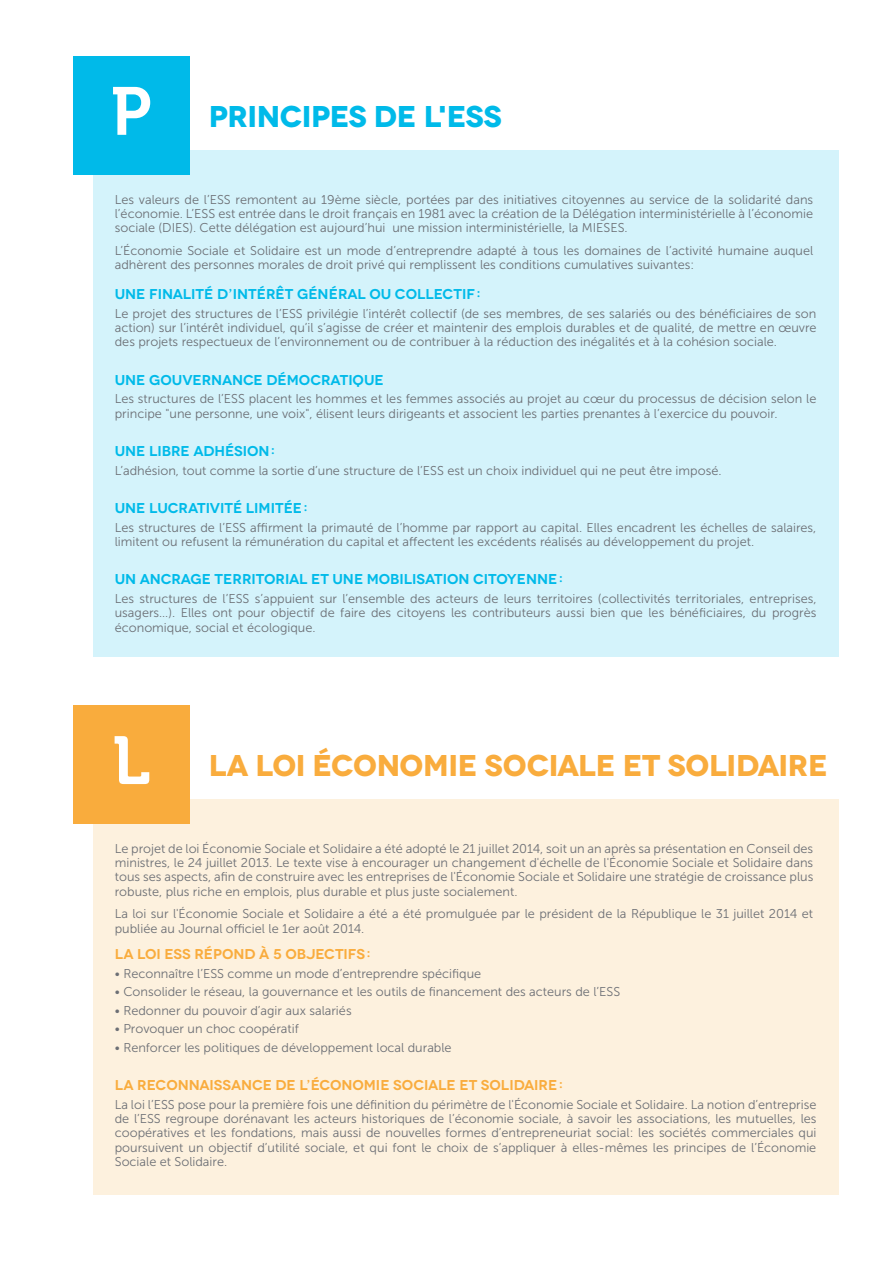
<style>
.page{position:relative;width:893px;height:1263px;background:#fff}
.page>*{position:absolute;margin:0;border:0;box-sizing:border-box;transform-origin:0 0}
.t1{font:67.5px "Museo 700";color:#fff}
.t2{font:700 30px "Novecentowide";letter-spacing:-.02em;color:#f9ac3d}
.t3{font:700 30px "Novecentowide";letter-spacing:-.02em;color:#00bae9}
.t4{font:600 14.25px "Novecentowide";color:#00bae9}
.t5{font:600 14.25px "Novecentowide";color:#f9ac3d}
.t6{font:12.75px/14.2px "Museo Sans 300";color:#6c6f75;text-align:justify}
</style>
<div class="page">
<div style="left:94px;top:799px;width:745px;height:396px;background:#fdf1de"></div>
<div style="left:73px;top:706px;width:117px;height:118px;background:#f9ac3d"></div>
<div style="left:94px;top:150px;width:745px;height:507px;background:#d4f3fb"></div>
<div style="left:73px;top:57px;width:117px;height:118px;background:#00bae9"></div>
<h1 class="t1" style="left:111px;top:74px;width:42px">P</h1>
<h2 class="t3" style="left:209px;top:98px;width:295px">PRINCIPES DE L'ESS</h2>
<p class="t6" style="left:115px;top:192px;width:700px">Les valeurs de l’ESS remontent au 19ème siècle, portées par des initiatives citoyennes au service de la solidarité dans l’économie. L’ESS est entrée dans le droit français en 1981 avec la création de la Délégation interministérielle à l’économie sociale (DIES). Cette délégation est aujourd’hui une mission interministérielle, la MIESES.</p>
<p class="t6" style="left:115px;top:243px;width:700px">L’Économie Sociale et Solidaire est un mode d’entreprendre adapté à tous les domaines de l’activité humaine auquel adhèrent des personnes morales de droit privé qui remplissent les conditions cumulatives suivantes :</p>
<p class="t4" style="left:115px;top:286px;width:43px">UNE FINALIT</p>
<p class="t4" style="left:204px;top:286px;width:144px">É D’INTÉRÊT GÉNÉRAL</p>
<p class="t4" style="left:369px;top:286px;width:36px">OU COLLECTIF</p>
<p class="t4" style="left:477px;top:286px;width:5px">:</p>
<p class="t6" style="left:115px;top:306px;width:703px">Le projet des structures de l’ESS privilégie l’intérêt collectif (de ses membres, de ses salariés ou des bénéficiaires de son action) sur l’intérêt individuel, qu’il s’agisse de créer et maintenir des emplois durables et de qualité, de mettre en œuvre des projets respectueux de l’environnement ou de contribuer à la réduction des inégalités et à la cohésion sociale.</p>
<p class="t4" style="left:115px;top:371px;width:89px">UNE GOUVERNANCE</p>
<p class="t4" style="left:266px;top:371px;width:31px">DÉMOCRATIQUE</p>
<p class="t6" style="left:115px;top:392px;width:703px">Les structures de l’ESS placent les hommes et les femmes associés au projet au cœur du processus de décision selon le principe " une personne, une voix" , élisent leurs dirigeants et associent les parties prenantes à l’exercice du pouvoir.</p>
<p class="t4" style="left:115px;top:442px;width:90px">UNE LIBRE ADH</p>
<p class="t4" style="left:225px;top:442px;width:19px">ÉSION</p>
<p class="t4" style="left:271px;top:442px;width:5px">:</p>
<p class="t6" style="left:115px;top:463px;width:608px">L’adhésion, tout comme la sortie d’une structure de l’ESS est un choix individuel qui ne peut être imposé.</p>
<p class="t4" style="left:115px;top:499px;width:44px">UNE LUCRATI</p>
<p class="t4" style="left:210px;top:499px;width:45px">VITÉ LIMIT</p>
<p class="t4" style="left:284px;top:499px;width:25px">ÉE :</p>
<p class="t6" style="left:115px;top:520px;width:703px">Les structures de l’ESS affirment la primauté de l’homme par rapport au capital. Elles encadrent les échelles de salaires, limitent ou refusent la rémunération du capital et affectent les excédents réalisés au développement du projet.</p>
<p class="t4" style="left:115px;top:571px;width:37px">UN ANCRA</p>
<p class="t4" style="left:190px;top:571px;width:34px">GE TERRITORIAL</p>
<p class="t4" style="left:311px;top:571px;width:33px">ET UNE</p>
<p class="t4" style="left:367px;top:571px;width:42px">MOBILISATION</p>
<p class="t4" style="left:473px;top:571px;width:10px">CITO</p>
<p class="t4" style="left:507px;top:571px;width:21px">YENNE</p>
<p class="t4" style="left:559px;top:571px;width:5px">:</p>
<p class="t6" style="left:115px;top:592px;width:703px">Les structures de l’ESS s’appuient sur l’ensemble des acteurs de leurs territoires (collectivités territoriales, entreprises, usagers…). Elles ont pour objectif de faire des citoyens les contributeurs aussi bien que les bénéficiaires, du progrès économique, social et écologique.</p>
<h1 class="t1" style="left:112px;top:723px;width:39px">L</h1>
<h2 class="t2" style="left:209px;top:747px;width:621px">LA LOI ÉCONOMIE SOCIALE ET SOLIDAIRE</h2>
<p class="t6" style="left:115px;top:841px;width:700px">Le projet de loi Économie Sociale et Solidaire a été adopté le 21 juillet 2014, soit un an après sa présentation en Conseil des ministres, le 24 juillet 2013. Le texte vise à encourager un changement d'échelle de l'Économie Sociale et Solidaire dans tous ses aspects, afin de construire avec les entreprises de l'Économie Sociale et Solidaire une stratégie de croissance plus robuste, plus riche en emplois, plus durable et plus juste socialement.</p>
<p class="t6" style="left:115px;top:907px;width:700px">La loi sur l'Économie Sociale et Solidaire a été a été promulguée par le président de la République le 31 juillet 2014 et publiée au Journal officiel le 1er août 2014.</p>
<p class="t5" style="left:115px;top:946px;width:31px">LA LOI</p>
<p class="t5" style="left:165px;top:946px;width:60px">ESS RÉPOND</p>
<p class="t5" style="left:259px;top:946px;width:57px">À 5 OBJECTIFS</p>
<p class="t5" style="left:367px;top:946px;width:5px">:</p>
<p class="t6" style="left:115px;top:966px;width:368px">• Reconnaître l’ESS comme un mode d’entreprendre spécifique</p>
<p class="t6" style="left:115px;top:985px;width:507px">• Consolider le réseau, la gouvernance et les outils de financement des acteurs de l’ESS</p>
<p class="t6" style="left:115px;top:1003px;width:238px">• Redonner du pouvoir d’agir aux salariés</p>
<p class="t6" style="left:115px;top:1022px;width:185px">• Provoquer un choc coopératif</p>
<p class="t6" style="left:115px;top:1040px;width:338px">• Renforcer les politiques de développement local durable</p>
<p class="t5" style="left:115px;top:1077px;width:33px">LA RECONNAISSANCE</p>
<p class="t5" style="left:276px;top:1077px;width:46px">DE L’ÉCONOMIE</p>
<p class="t5" style="left:393px;top:1077px;width:19px">SOCIALE</p>
<p class="t5" style="left:459px;top:1077px;width:40px">ET SOLIDAIRE</p>
<p class="t5" style="left:559px;top:1077px;width:5px">:</p>
<p class="t6" style="left:115px;top:1097px;width:703px">La loi l’ESS pose pour la première fois une définition du périmètre de l'Économie Sociale et Solidaire. La notion d’entreprise de l’ESS regroupe dorénavant les acteurs historiques de l’économie sociale, à savoir les associations, les mutuelles, les coopératives et les fondations, mais aussi de nouvelles formes d’entrepreneuriat social : les sociétés commerciales qui poursuivent un objectif d’utilité sociale, et qui font le choix de s’appliquer à elles-mêmes les principes de l’Économie Sociale et Solidaire.</p>
</div>
